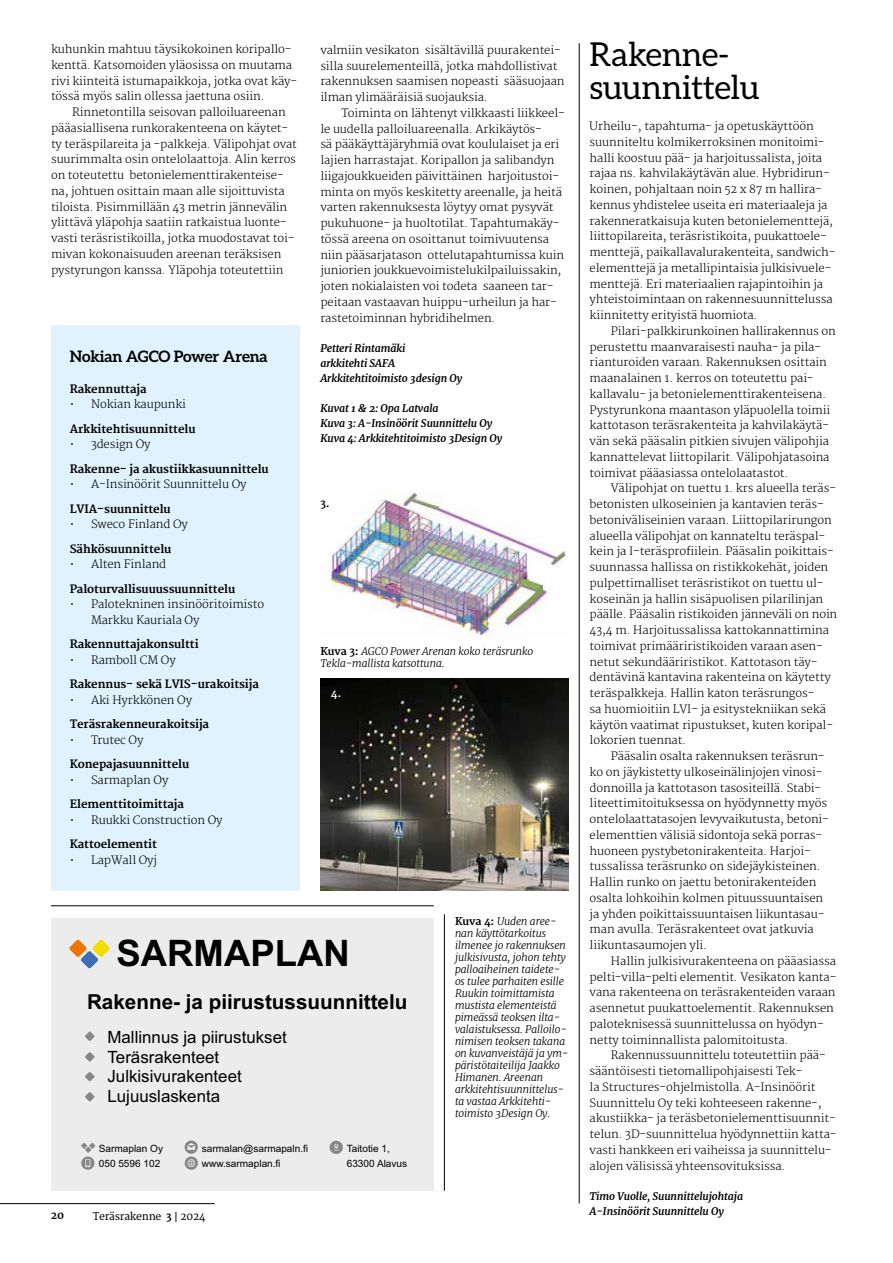
<style>
.page{position:relative;width:893px;height:1263px;background:#fff}
.page>*{position:absolute;margin:0;border:0;box-sizing:border-box;transform-origin:0 0}
.t1{font:700 36.6px "Arial";color:#000}
.t2{font:33px/33px "Aleo";letter-spacing:-.01em;color:#000}
.t3{font:700 20.7px "Arial";color:#000}
.t4{font:16.95px/19.8px "Arial";color:#000}
.t5{font:700 15.75px "Aleo";letter-spacing:-.01em;color:#000}
.t6{font:12px/18px "Arial";color:#000}
.t7{font:300 11.25px/15.8px "Merriweather";letter-spacing:-.01em;color:#000}
.t8{font:700 11.25px "Merriweather";letter-spacing:-.01em;color:#000}
.t9{font:italic 300 10.5px/12px "Merriweather";letter-spacing:-.01em;color:#000}
.t10{font:italic 700 10.5px/15px "Merriweather";letter-spacing:-.01em;color:#000}
.t11{font:10.5px "Merriweather";letter-spacing:-.025em;color:#000}
.t12{font:700 10.5px "Merriweather";color:#000}
.t13{font:700 10.5px "Merriweather";color:#fff}
.t14{font:10.05px/15px "Arial";color:#000}
.s1{font-weight:700;font-style:normal}
.s2{font-weight:700}
</style>
<div class="page">
<hr style="left:0;top:1203px;width:215px;height:1px;background:#000">
<hr style="left:579px;top:43px;width:1px;height:1160px;background:#000">
<div style="left:51px;top:325px;width:249px;height:565px;background:#e0f2fd"></div>
<hr style="left:51px;top:905px;width:383px;height:1px;background:#000">
<hr style="left:444px;top:914px;width:1px;height:277px;background:#000">
<img style="left:320px;top:679px;width:248px;height:211px">
<img style="left:320px;top:492px;width:248px;height:146px">
<div style="left:51px;top:918px;width:383px;height:273px;background:#ececec"></div>
<svg style="left:69px;top:939px;width:41px;height:29px"></svg>
<svg style="left:85px;top:1031px;width:10px;height:10px"></svg>
<svg style="left:85px;top:1052px;width:10px;height:10px"></svg>
<svg style="left:85px;top:1072px;width:10px;height:9px"></svg>
<svg style="left:85px;top:1092px;width:10px;height:9px"></svg>
<svg style="left:329px;top:1140px;width:14px;height:14px"></svg>
<svg style="left:184px;top:1140px;width:14px;height:30px"></svg>
<svg style="left:81px;top:1143px;width:14px;height:27px"></svg>
<h2 class="t2" style="left:590px;top:37px;width:172px">Rakenne&shy;suunnittelu</h2>
<p class="t7" style="left:590px;top:119px;width:247px">Urheilu-, tapahtuma- ja opetuskäyttöön suunniteltu kolmikerroksinen monitoimi&shy;halli koostuu pää- ja harjoitussalista, joita rajaa ns. kahvilakäytävän alue. Hybridirun&shy;koinen, pohjaltaan noin 52 x 87 m hallira&shy;kennus yhdistelee useita eri materiaaleja ja rakenneratkaisuja kuten betonielementtejä, liittopilareita, teräsristikoita, puukattoele&shy;menttejä, paikallavalurakenteita, sandwich&shy;elementtejä ja metallipintaisia julkisivuele&shy;menttejä. Eri materiaalien rajapintoihin ja yhteistoimintaan on rakennesuunnittelussa kiinnitetty erityistä huomiota.</p>
<p class="t7" style="left:590px;top:323px;width:248px;text-indent:21px">Pilari-palkkirunkoinen hallirakennus on perustettu maanvaraisesti nauha- ja pila&shy;rianturoiden varaan. Rakennuksen osittain maanalainen 1. kerros on toteutettu pai&shy;kallavalu- ja betonielementtirakenteisena.<br>Pystyrunkona maantason yläpuolella toimii kattotason teräsrakenteita ja kahvilakäytä&shy;vän sekä pääsalin pitkien sivujen välipohjia kannattelevat liittopilarit. Välipohjatasoina toimivat pääasiassa ontelolaatastot.</p>
<p class="t7" style="left:590px;top:481px;width:249px;text-indent:21px">Välipohjat on tuettu 1. krs alueella teräs&shy;betonisten ulkoseinien ja kantavien teräs&shy;betoniväliseinien varaan. Liittopilarirungon alueella välipohjat on kannateltu teräspal&shy;kein ja I-teräsprofiilein. Pääsalin poikittais&shy;suunnassa hallissa on ristikkokehät, joiden pulpettimalliset teräsristikot on tuettu ul&shy;koseinän ja hallin sisäpuolisen pilarilinjan päälle. Pääsalin ristikoiden jänneväli on noin 43,4 m. Harjoitussalissa kattokannattimina toimivat primääriristikoiden varaan asen&shy;netut sekundääriristikot. Kattotason täy&shy;dentävinä kantavina rakenteina on käytetty teräspalkkeja. Hallin katon teräsrungos-<br>sa huomioitiin LVI- ja esitystekniikan sekä käytön vaatimat ripustukset, kuten koripal&shy;lokorien tuennat.</p>
<p class="t7" style="left:590px;top:749px;width:241px;text-indent:21px">Pääsalin osalta rakennuksen teräsrun&shy;ko on jäykistetty ulkoseinälinjojen vinosi&shy;donnoilla ja kattotason tasositeillä. Stabi&shy;liteettimitoituksessa on hyödynnetty myös ontelolaattatasojen levyvaikutusta, betoni&shy;elementtien välisiä sidontoja sekä porras&shy;huoneen pystybetonirakenteita. Harjoi&shy;tussalissa teräsrunko on sidejäykisteinen.<br>Hallin runko on jaettu betonirakenteiden osalta lohkoihin kolmen pituussuuntaisen ja yhden poikittaissuuntaisen liikuntasau&shy;man avulla. Teräsrakenteet ovat jatkuvia liikuntasaumojen yli.</p>
<p class="t7" style="left:590px;top:953px;width:248px;text-indent:21px">Hallin julkisivurakenteena on pääasiassa pelti-villa-pelti elementit. Vesikaton kanta&shy;vana rakenteena on teräsrakenteiden varaan asennetut puukattoelementit. Rakennuksen paloteknisessä suunnittelussa on hyödyn&shy;netty toiminnallista palomitoitusta.</p>
<p class="t7" style="left:590px;top:1048px;width:248px;text-indent:21px">Rakennussuunnittelu toteutettiin pää&shy;sääntöisesti tietomallipohjaisesti Tek-<br>la Structures-ohjelmistolla. A-Insinöörit Suunnittelu Oy teki kohteeseen rakenne-, akustiikka- ja teräsbetonielementtisuunnit&shy;telun. 3D-suunnittelua hyödynnettiin katta&shy;vasti hankkeen eri vaiheissa ja suunnittelu&shy;alojen välisissä yhteensovituksissa.</p>
<p class="t10" style="left:590px;top:1189px;width:155px">Timo Vuolle, Suunnittelujohtaja<br>A-Insinöörit Suunnittelu Oy</p>
<p class="t7" style="left:51px;top:42px;width:248px">kuhunkin mahtuu täysikokoinen koripallo&shy;kenttä. Katsomoiden yläosissa on muutama rivi kiinteitä istumapaikkoja, jotka ovat käy&shy;tössä myös salin ollessa jaettuna osiin.</p>
<p class="t7" style="left:51px;top:105px;width:248px;text-indent:21px">Rinnetontilla seisovan palloiluareenan pääasiallisena runkorakenteena on käytet&shy;ty teräspilareita ja -palkkeja. Välipohjat ovat suurimmalta osin ontelolaattoja. Alin kerros on toteutettu betonielementtirakenteise&shy;na, johtuen osittain maan alle sijoittuvista tiloista. Pisimmillään 43 metrin jännevälin ylittävä yläpohja saatiin ratkaistua luonte&shy;vasti teräsristikoilla, jotka muodostavat toi&shy;mivan kokonaisuuden areenan teräksisen pystyrungon kanssa. Yläpohja toteutettiin</p>
<p class="t7" style="left:320px;top:42px;width:246px">valmiin vesikaton sisältävillä puurakentei&shy;silla suurelementeillä, jotka mahdollistivat rakennuksen saamisen nopeasti sääsuojaan ilman ylimääräisiä suojauksia.</p>
<p class="t7" style="left:320px;top:105px;width:246px;text-indent:21px">Toiminta on lähtenyt vilkkaasti liikkeel&shy;le uudella palloiluareenalla. Arkikäytös-<br>sä pääkäyttäjäryhmiä ovat koululaiset ja eri lajien harrastajat. Koripallon ja salibandyn liigajoukkueiden päivittäinen harjoitustoi&shy;minta on myös keskitetty areenalle, ja heitä varten rakennuksesta löytyy omat pysyvät pukuhuone- ja huoltotilat. Tapahtumakäy&shy;tössä areena on osoittanut toimivuutensa niin pääsarjatason ottelutapahtumissa kuin juniorien joukkuevoimistelukilpailuissakin, joten nokialaisten voi todeta saaneen tar&shy;peitaan vastaavan huippu-urheilun ja har&shy;rastetoiminnan hybridihelmen.</p>
<p class="t10" style="left:320px;top:341px;width:144px">Petteri Rintamäki<br>arkkitehti SAFA<br>Arkkitehtitoimisto 3design Oy</p>
<p class="t10" style="left:320px;top:401px;width:184px">Kuvat 1 &amp; 2: Opa Latvala<br>Kuva 3: A-Insinöörit Suunnittelu Oy<br>Kuva 4: Arkkitehtitoimisto 3Design Oy</p>
<h3 class="t5" style="left:70px;top:347px;width:200px">Nokian AGCO Power Arena</h3>
<p class="t8" style="left:70px;top:382px;width:78px">Rakennuttaja</p>
<p class="t7" style="left:70px;top:397px;width:118px">• Nokian kaupunki</p>
<p class="t8" style="left:70px;top:422px;width:127px">Arkkitehtisuunnittelu</p>
<p class="t7" style="left:70px;top:437px;width:82px">• 3design Oy</p>
<p class="t8" style="left:70px;top:462px;width:201px">Rakenne- ja akustiikkasuunnittelu</p>
<p class="t7" style="left:70px;top:477px;width:178px">• A-Insinöörit Suunnittelu Oy</p>
<p class="t8" style="left:70px;top:502px;width:103px">LVIA-suunnittelu</p>
<p class="t7" style="left:70px;top:517px;width:120px">• Sweco Finland Oy</p>
<p class="t8" style="left:70px;top:542px;width:103px">Sähkösuunnittelu</p>
<p class="t7" style="left:70px;top:557px;width:98px">• Alten Finland</p>
<p class="t8" style="left:70px;top:582px;width:167px">Paloturvallisuuussuunnittelu</p>
<p class="t7" style="left:91px;top:597px;width:175px;text-indent:-21px">• Palotekninen insinööritoimisto<br>Markku Kauriala Oy</p>
<p class="t8" style="left:70px;top:638px;width:131px">Rakennuttajakonsultti</p>
<p class="t7" style="left:70px;top:653px;width:107px">• Ramboll CM Oy</p>
<p class="t8" style="left:70px;top:678px;width:191px">Rakennus- sekä LVIS-urakoitsija</p>
<p class="t7" style="left:70px;top:693px;width:124px">• Aki Hyrkkönen Oy</p>
<p class="t8" style="left:70px;top:718px;width:141px">Teräsrakenneurakoitsija</p>
<p class="t7" style="left:70px;top:733px;width:75px">• Trutec Oy</p>
<p class="t8" style="left:70px;top:758px;width:121px">Konepajasuunnittelu</p>
<p class="t7" style="left:70px;top:773px;width:100px">• Sarmaplan Oy</p>
<p class="t8" style="left:70px;top:798px;width:116px">Elementtitoimittaja</p>
<p class="t7" style="left:70px;top:813px;width:154px">• Ruukki Construction Oy</p>
<p class="t8" style="left:70px;top:838px;width:89px">Kattoelementit</p>
<p class="t7" style="left:70px;top:853px;width:89px">• LapWall Oyj</p>
<p class="t12" style="left:320px;top:498px;width:11px">3.</p>
<p class="t9" style="left:320px;top:645px;width:214px"><span class="s1">Kuva 3:</span> AGCO Power Arenan koko teräsrunko<br>Tekla-mallista katsottuna.</p>
<p class="t13" style="left:331px;top:687px;width:12px">4.</p>
<p class="t9" style="left:455px;top:915px;width:115px"><span class="s1">Kuva 4:</span> Uuden aree&shy;nan käyttötarkoitus ilmenee jo rakennuksen julkisivusta, johon tehty palloaiheinen taidete&shy;os tulee parhaiten esille<br>Ruukin toimittamista mustista elementeistä pimeässä teoksen ilta&shy;valaistuksessa. Palloilo&shy;nimisen teoksen takana on kuvanveistäjä ja ym&shy;päristötaiteilija Jaakko<br>Himanen. Areenan arkkitehtisuunnittelus&shy;ta vastaa Arkkitehti&shy;toimisto 3Design Oy.</p>
<h1 class="t1" style="left:116px;top:929px;width:235px">SARMAPLAN</h1>
<h3 class="t3" style="left:87px;top:988px;width:322px">Rakenne- ja piirustussuunnittelu</h3>
<h3 class="t4" style="left:107px;top:1027px;width:181px">Mallinnus ja piirustukset<br>Teräsrakenteet<br>Julkisivurakenteet<br>Lujuuslaskenta</h3>
<p class="t14" style="left:99px;top:1141px;width:66px">Sarmaplan Oy<br>050 5596 102</p>
<p class="t14" style="left:347px;top:1141px;width:45px">Taitotie 1,</p>
<p class="t6" style="left:495px;top:1085px;width:96px">050 409 7254 www.sarmaplan.fi</p>
<p class="t14" style="left:202px;top:1141px;width:108px">sarmalan@sarmapaln.fi</p>
<p class="t14" style="left:202px;top:1156px;width:80px">www.sarmaplan.fi</p>
<p class="t14" style="left:347px;top:1156px;width:62px">63300 Alavus</p>
<p class="t12" style="left:51px;top:1209px;width:15px">20</p>
<p class="t11" style="left:93px;top:1210px;width:114px">Teräsrakenne <span class="s2">3</span> | 2024</p>
</div>
